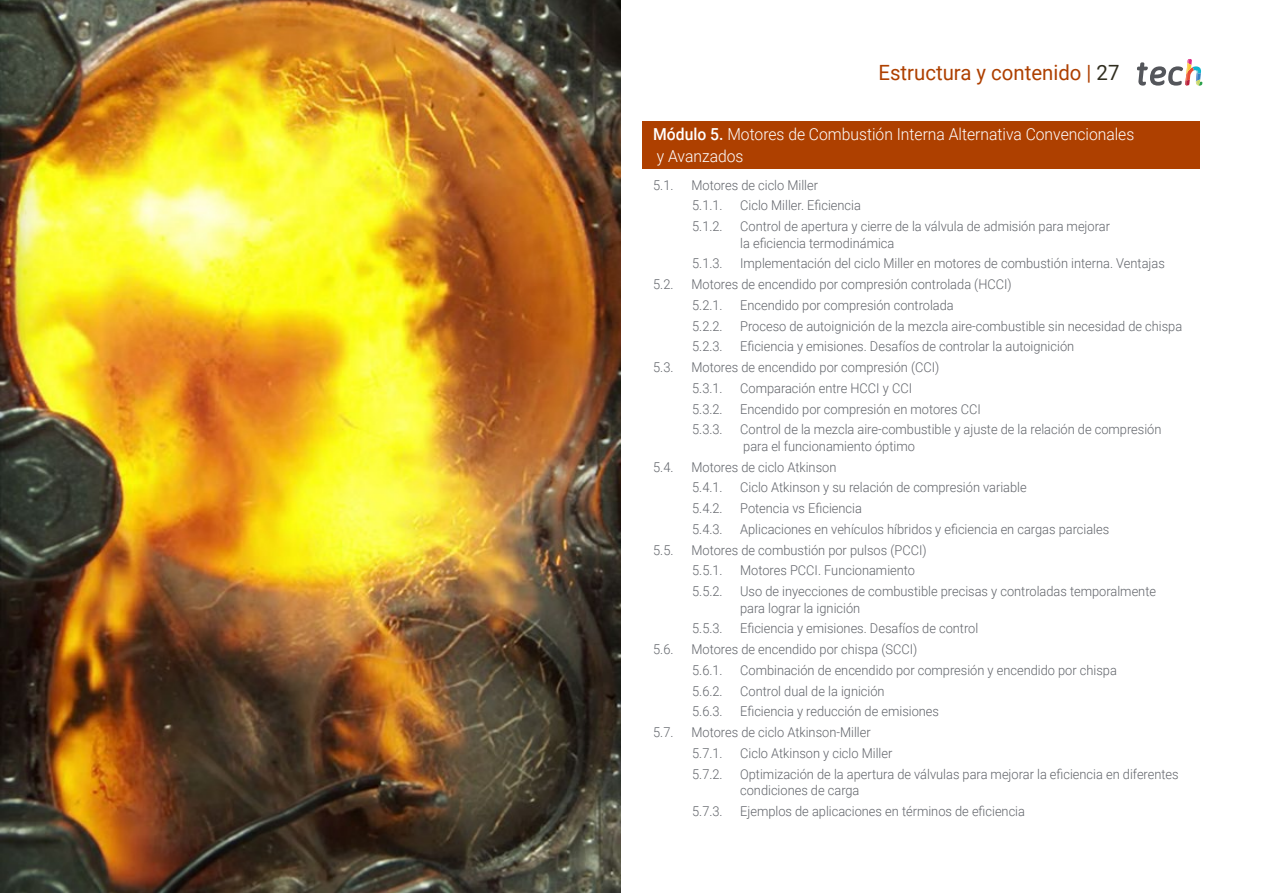
<style>
.page{position:relative;width:1263px;height:893px;background:#fff}
.page>*{position:absolute;margin:0;border:0;box-sizing:border-box;transform-origin:0 0}
.t1{font:21px "Roboto";color:#ae4000}
.t2{font:300 16.5px/22.5px "Roboto";color:#fff;scale:.95 1}
.t3{font:300 13.5px/20.7px "Roboto";color:#61646a;scale:.95 1}
.s1{color:#312e20}
.s2{font-weight:500}
</style>
<div class="page">
<div style="left:642px;top:121px;width:557px;height:48px;background:#ae4000"></div>
<img style="left:0;top:0;width:621px;height:893px">
<svg style="left:1137px;top:59px;width:65px;height:27px"></svg>
<h1 class="t1" style="left:878px;top:57px;width:242px">Estructura y contenido | <span class="s1">27</span></h1>
<p class="t2" style="left:653px;top:122px;width:508px"><span class="s2">Módulo 5.</span> Motores de Combustión Interna Alternativa Convencionales y Avanzados</p>
<p class="t3" style="left:653px;top:174px;width:23px">5.1.</p>
<p class="t3" style="left:691px;top:174px;width:135px">Motores de ciclo Miller<br>5.1.1.</p>
<p class="t3" style="left:740px;top:195px;width:129px">Ciclo Miller. Eficiencia</p>
<p class="t3" style="left:692px;top:215px;width:34px">5.1.2.</p>
<p class="t3" style="left:740px;top:218px;width:391px;line-height:16.5px">Control de apertura y cierre de la válvula de admisión para mejorar la eficiencia termodinámica</p>
<p class="t3" style="left:692px;top:253px;width:34px">5.1.3.</p>
<p class="t3" style="left:740px;top:253px;width:448px">Implementación del ciclo Miller en motores de combustión interna. Ventajas</p>
<p class="t3" style="left:653px;top:273px;width:23px">5.2.</p>
<p class="t3" style="left:691px;top:273px;width:339px">Motores de encendido por compresión controlada (HCCI)<br>5.2.1.</p>
<p class="t3" style="left:740px;top:294px;width:226px">Encendido por compresión controlada</p>
<p class="t3" style="left:692px;top:315px;width:34px">5.2.2.</p>
<p class="t3" style="left:740px;top:315px;width:467px">Proceso de autoignición de la mezcla aire-combustible sin necesidad de chispa</p>
<p class="t3" style="left:692px;top:336px;width:34px">5.2.3.</p>
<p class="t3" style="left:740px;top:336px;width:353px">Eficiencia y emisiones. Desafíos de controlar la autoignición</p>
<p class="t3" style="left:653px;top:356px;width:23px">5.3.</p>
<p class="t3" style="left:691px;top:356px;width:263px">Motores de encendido por compresión (CCI)<br>5.3.1.</p>
<p class="t3" style="left:740px;top:377px;width:182px">Comparación entre HCCI y CCI</p>
<p class="t3" style="left:692px;top:398px;width:34px">5.3.2.</p>
<p class="t3" style="left:740px;top:398px;width:255px">Encendido por compresión en motores CCI</p>
<p class="t3" style="left:692px;top:419px;width:34px">5.3.3.</p>
<p class="t3" style="left:740px;top:421px;width:445px;line-height:16.5px">Control de la mezcla aire-combustible y ajuste de la relación de compresión para el funcionamiento óptimo</p>
<p class="t3" style="left:653px;top:456px;width:23px">5.4.</p>
<p class="t3" style="left:691px;top:456px;width:154px">Motores de ciclo Atkinson<br>5.4.1.</p>
<p class="t3" style="left:740px;top:477px;width:303px">Ciclo Atkinson y su relación de compresión variable</p>
<p class="t3" style="left:692px;top:497px;width:34px">5.4.2.</p>
<p class="t3" style="left:740px;top:497px;width:130px">Potencia vs Eficiencia</p>
<p class="t3" style="left:692px;top:518px;width:34px">5.4.3.</p>
<p class="t3" style="left:740px;top:518px;width:390px">Aplicaciones en vehículos híbridos y eficiencia en cargas parciales</p>
<p class="t3" style="left:653px;top:539px;width:23px">5.5.</p>
<p class="t3" style="left:691px;top:539px;width:249px">Motores de combustión por pulsos (PCCI)<br>5.5.1.</p>
<p class="t3" style="left:740px;top:560px;width:186px">Motores PCCI. Funcionamiento</p>
<p class="t3" style="left:692px;top:580px;width:34px">5.5.2.</p>
<p class="t3" style="left:740px;top:583px;width:439px;line-height:16.5px">Uso de inyecciones de combustible precisas y controladas temporalmente para lograr la ignición</p>
<p class="t3" style="left:692px;top:618px;width:34px">5.5.3.</p>
<p class="t3" style="left:740px;top:618px;width:252px">Eficiencia y emisiones. Desafíos de control</p>
<p class="t3" style="left:653px;top:638px;width:23px">5.6.</p>
<p class="t3" style="left:691px;top:638px;width:239px">Motores de encendido por chispa (SCCI)<br>5.6.1.</p>
<p class="t3" style="left:740px;top:659px;width:398px">Combinación de encendido por compresión y encendido por chispa</p>
<p class="t3" style="left:692px;top:680px;width:34px">5.6.2.</p>
<p class="t3" style="left:740px;top:680px;width:154px">Control dual de la ignición</p>
<p class="t3" style="left:692px;top:701px;width:34px">5.6.3.</p>
<p class="t3" style="left:740px;top:701px;width:211px">Eficiencia y reducción de emisiones</p>
<p class="t3" style="left:653px;top:721px;width:23px">5.7.</p>
<p class="t3" style="left:691px;top:721px;width:190px">Motores de ciclo Atkinson-Miller<br>5.7.1.</p>
<p class="t3" style="left:740px;top:742px;width:162px">Ciclo Atkinson y ciclo Miller</p>
<p class="t3" style="left:692px;top:763px;width:34px">5.7.2.</p>
<p class="t3" style="left:740px;top:765px;width:463px;line-height:16.5px">Optimización de la apertura de válvulas para mejorar la eficiencia en diferentes condiciones de carga</p>
<p class="t3" style="left:692px;top:800px;width:34px">5.7.3.</p>
<p class="t3" style="left:740px;top:800px;width:301px">Ejemplos de aplicaciones en términos de eficiencia</p>
</div>
